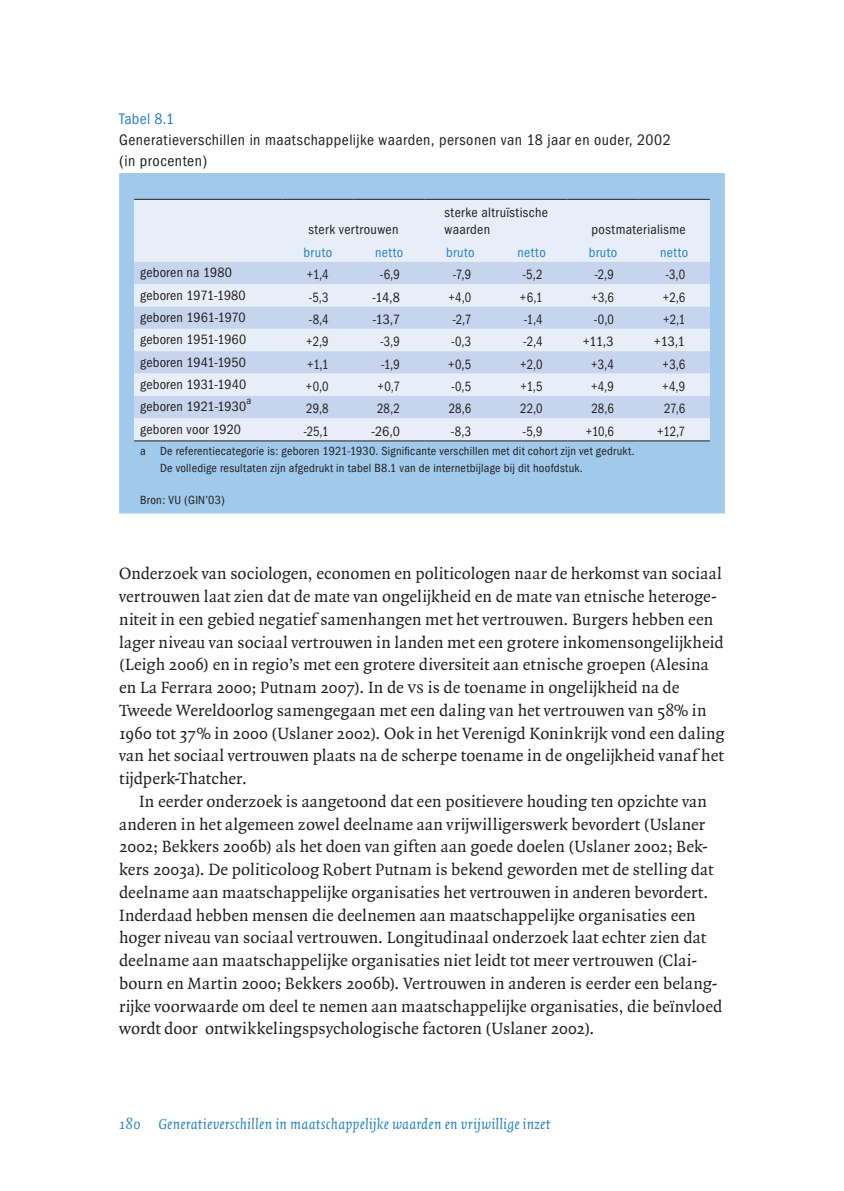
<style>
.page{position:relative;width:844px;height:1191px;background:#fff}
.page>*{position:absolute;margin:0;border:0;box-sizing:border-box;transform-origin:0 0}
.t1{font:17.5px/22.8px "Quadraat";letter-spacing:.005em;color:#231f20}
.t2{font:condensed 15.75px/21px "Franklin Gothic";letter-spacing:.03em;color:#231f20}
.t3{font:italic 15.75px "Quadraat";letter-spacing:.015em;color:#2783c5}
.t4{font:condensed 15.75px "Franklin Gothic";letter-spacing:.015em;color:#2783c5}
.t5{font:condensed 14px/17px "Franklin Gothic";letter-spacing:.015em;color:#231f20}
.t6{font:condensed 14px "Franklin Gothic";letter-spacing:.015em;color:#231f20;scale:.9 1}
.t7{font:condensed 14px "Franklin Gothic";letter-spacing:.035em;color:#2783c5}
.t8{font:condensed 12.25px/17px "Franklin Gothic";letter-spacing:.02em;color:#231f20}
.t9{font:condensed 10.5px "Franklin Gothic";color:#231f20}
.s1{font-family:"Quadraat Small Caps"}
</style>
<div class="page">
<div style="left:119px;top:173px;width:605px;height:340px;background:#a0c9eb"></div>
<div style="left:134px;top:200px;width:575px;height:240px;background:#e8eef8"></div>
<svg style="left:134px;top:262px;width:575px;height:156px;background:#d4dff1"></svg>
<hr style="left:134px;top:440px;width:148px;height:1px;background:#231f20">
<hr style="left:282px;top:440px;width:71px;height:1px;background:#231f20">
<hr style="left:353px;top:440px;width:71px;height:1px;background:#231f20">
<hr style="left:424px;top:440px;width:72px;height:1px;background:#231f20">
<hr style="left:496px;top:440px;width:71px;height:1px;background:#231f20">
<hr style="left:567px;top:440px;width:71px;height:1px;background:#231f20">
<hr style="left:638px;top:440px;width:71px;height:1px;background:#231f20">
<hr style="left:134px;top:199px;width:148px;height:1px;background:#231f20">
<hr style="left:282px;top:199px;width:71px;height:1px;background:#231f20">
<hr style="left:353px;top:199px;width:71px;height:1px;background:#231f20">
<hr style="left:424px;top:199px;width:72px;height:1px;background:#231f20">
<hr style="left:496px;top:199px;width:71px;height:1px;background:#231f20">
<hr style="left:567px;top:199px;width:71px;height:1px;background:#231f20">
<hr style="left:638px;top:199px;width:71px;height:1px;background:#231f20">
<p class="t4" style="left:119px;top:110px;width:57px">Tabel 8.1</p>
<p class="t2" style="left:119px;top:129px;width:553px">Generatieverschillen in maatschappelijke waarden, personen van 18 jaar en ouder, 2002 (in procenten)</p>
<p class="t5" style="left:308px;top:220px;width:91px">sterk vertrouwen</p>
<p class="t5" style="left:444px;top:203px;width:105px">sterke altruïstische waarden</p>
<p class="t5" style="left:591px;top:220px;width:96px">postmaterialisme</p>
<p class="t7" style="left:303px;top:244px;width:30px">bruto</p>
<p class="t7" style="left:375px;top:244px;width:30px">netto</p>
<p class="t7" style="left:446px;top:244px;width:30px">bruto</p>
<p class="t7" style="left:517px;top:244px;width:30px">netto</p>
<p class="t7" style="left:588px;top:244px;width:30px">bruto</p>
<p class="t7" style="left:660px;top:244px;width:30px">netto</p>
<p class="t5" style="left:140px;top:264px;width:93px">geboren na 1980</p>
<p class="t6" style="left:307px;top:267px;width:26px">+1,4</p>
<p class="t6" style="left:379px;top:267px;width:24px">-6,9</p>
<p class="t6" style="left:453px;top:267px;width:22px">-7,9</p>
<p class="t6" style="left:522px;top:267px;width:24px">-5,2</p>
<p class="t6" style="left:594px;top:267px;width:23px">-2,9</p>
<p class="t6" style="left:665px;top:267px;width:23px">-3,0</p>
<p class="t5" style="left:140px;top:287px;width:107px">geboren 1971-1980</p>
<p class="t6" style="left:308px;top:289px;width:24px">-5,3</p>
<p class="t5" style="left:372px;top:288px;width:29px">-14,8</p>
<p class="t6" style="left:448px;top:289px;width:27px">+4,0</p>
<p class="t6" style="left:519px;top:289px;width:27px">+6,1</p>
<p class="t6" style="left:591px;top:289px;width:26px">+3,6</p>
<p class="t6" style="left:662px;top:289px;width:26px">+2,6</p>
<p class="t5" style="left:140px;top:309px;width:107px">geboren 1961-1970</p>
<p class="t6" style="left:308px;top:311px;width:24px">-8,4</p>
<p class="t5" style="left:372px;top:311px;width:29px">-13,7</p>
<p class="t6" style="left:452px;top:311px;width:22px">-2,7</p>
<p class="t6" style="left:523px;top:311px;width:22px">-1,4</p>
<p class="t6" style="left:593px;top:311px;width:24px">-0,0</p>
<p class="t6" style="left:663px;top:311px;width:26px">+2,1</p>
<p class="t5" style="left:140px;top:331px;width:107px">geboren 1951-1960</p>
<p class="t6" style="left:306px;top:334px;width:27px">+2,9</p>
<p class="t6" style="left:380px;top:334px;width:24px">-3,9</p>
<p class="t6" style="left:451px;top:334px;width:24px">-0,3</p>
<p class="t6" style="left:523px;top:334px;width:23px">-2,4</p>
<p class="t5" style="left:582px;top:333px;width:33px">+11,3</p>
<p class="t5" style="left:653px;top:333px;width:33px">+13,1</p>
<p class="t5" style="left:140px;top:353px;width:107px">geboren 1941-1950</p>
<p class="t6" style="left:307px;top:356px;width:25px">+1,1</p>
<p class="t6" style="left:381px;top:356px;width:22px">-1,9</p>
<p class="t6" style="left:448px;top:356px;width:27px">+0,5</p>
<p class="t6" style="left:520px;top:356px;width:26px">+2,0</p>
<p class="t6" style="left:591px;top:356px;width:27px">+3,4</p>
<p class="t6" style="left:662px;top:356px;width:26px">+3,6</p>
<p class="t5" style="left:140px;top:376px;width:108px">geboren 1931-1940</p>
<p class="t6" style="left:306px;top:378px;width:27px">+0,0</p>
<p class="t6" style="left:377px;top:378px;width:26px">+0,7</p>
<p class="t6" style="left:451px;top:378px;width:24px">-0,5</p>
<p class="t6" style="left:520px;top:378px;width:26px">+1,5</p>
<p class="t6" style="left:591px;top:378px;width:27px">+4,9</p>
<p class="t6" style="left:662px;top:378px;width:27px">+4,9</p>
<p class="t5" style="left:140px;top:398px;width:108px">geboren 1921-1930</p>
<p class="t9" style="left:246px;top:395px;width:6px">a</p>
<p class="t6" style="left:306px;top:401px;width:26px">29,8</p>
<p class="t6" style="left:377px;top:401px;width:27px">28,2</p>
<p class="t6" style="left:449px;top:401px;width:26px">28,6</p>
<p class="t6" style="left:520px;top:401px;width:26px">22,0</p>
<p class="t6" style="left:591px;top:401px;width:26px">28,6</p>
<p class="t6" style="left:664px;top:401px;width:25px">27,6</p>
<p class="t5" style="left:140px;top:420px;width:102px">geboren voor 1920</p>
<p class="t6" style="left:303px;top:423px;width:30px">-25,1</p>
<p class="t5" style="left:371px;top:422px;width:30px">-26,0</p>
<p class="t6" style="left:451px;top:423px;width:24px">-8,3</p>
<p class="t6" style="left:522px;top:423px;width:24px">-5,9</p>
<p class="t6" style="left:585px;top:423px;width:33px">+10,6</p>
<p class="t6" style="left:657px;top:423px;width:32px">+12,7</p>
<p class="t8" style="left:160px;top:442px;width:476px;text-indent:-20px">a De referentiecategorie is: geboren 1921-1930. Significante verschillen met dit cohort zijn vet gedrukt.<br>De volledige resultaten zijn afgedrukt in tabel B8.1 van de internetbijlage bij dit hoofdstuk.</p>
<p class="t8" style="left:140px;top:491px;width:86px">Bron: vu (GIN’03)</p>
<p class="t1" style="left:119px;top:563px;width:606px">Onderzoek van sociologen, economen en politicologen naar de herkomst van sociaal vertrouwen laat zien dat de mate van ongelijkheid en de mate van etnische heteroge&shy;niteit in een gebied negatief samenhangen met het vertrouwen. Burgers hebben een lager niveau van sociaal vertrouwen in landen met een grotere inkomensongelijkheid (Leigh 2006) en in regio’s met een grotere diversiteit aan etnische groepen (Alesina en La Ferrara 2000; Putnam 2007). In de <span class="s1">vs</span> is de toename in ongelijkheid na de Tweede Wereldoorlog samengegaan met een daling van het vertrouwen van 58% in 1960 tot 37% in 2000 (Uslaner 2002). Ook in het Verenigd Koninkrijk vond een daling van het sociaal vertrouwen plaats na de scherpe toename in de ongelijkheid vanaf het tijdperk-Thatcher.</p>
<p class="t1" style="left:119px;top:790px;width:604px;text-indent:20px">In eerder onderzoek is aangetoond dat een positievere houding ten opzichte van anderen in het algemeen zowel deelname aan vrijwilligerswerk bevordert (Uslaner 2002; Bekkers 2006b) als het doen van giften aan goede doelen (Uslaner 2002; Bek&shy;kers 2003a). De politicoloog Robert Putnam is bekend geworden met de stelling dat deelname aan maatschappelijke organisaties het vertrouwen in anderen bevordert.<br>Inderdaad hebben mensen die deelnemen aan maatschappelijke organisaties een hoger niveau van sociaal vertrouwen. Longitudinaal onderzoek laat echter zien dat deelname aan maatschappelijke organisaties niet leidt tot meer vertrouwen (Clai&shy;bourn en Martin 2000; Bekkers 2006b). Vertrouwen in anderen is eerder een belang&shy;rijke voorwaarde om deel te nemen aan maatschappelijke organisaties, die beïnvloed wordt door ontwikkelingspsychologische factoren (Uslaner 2002).</p>
<p class="t3" style="left:119px;top:1116px;width:432px">180 Generatieverschillen in maatschappelijke waarden en vrijwillige inzet</p>
</div>
